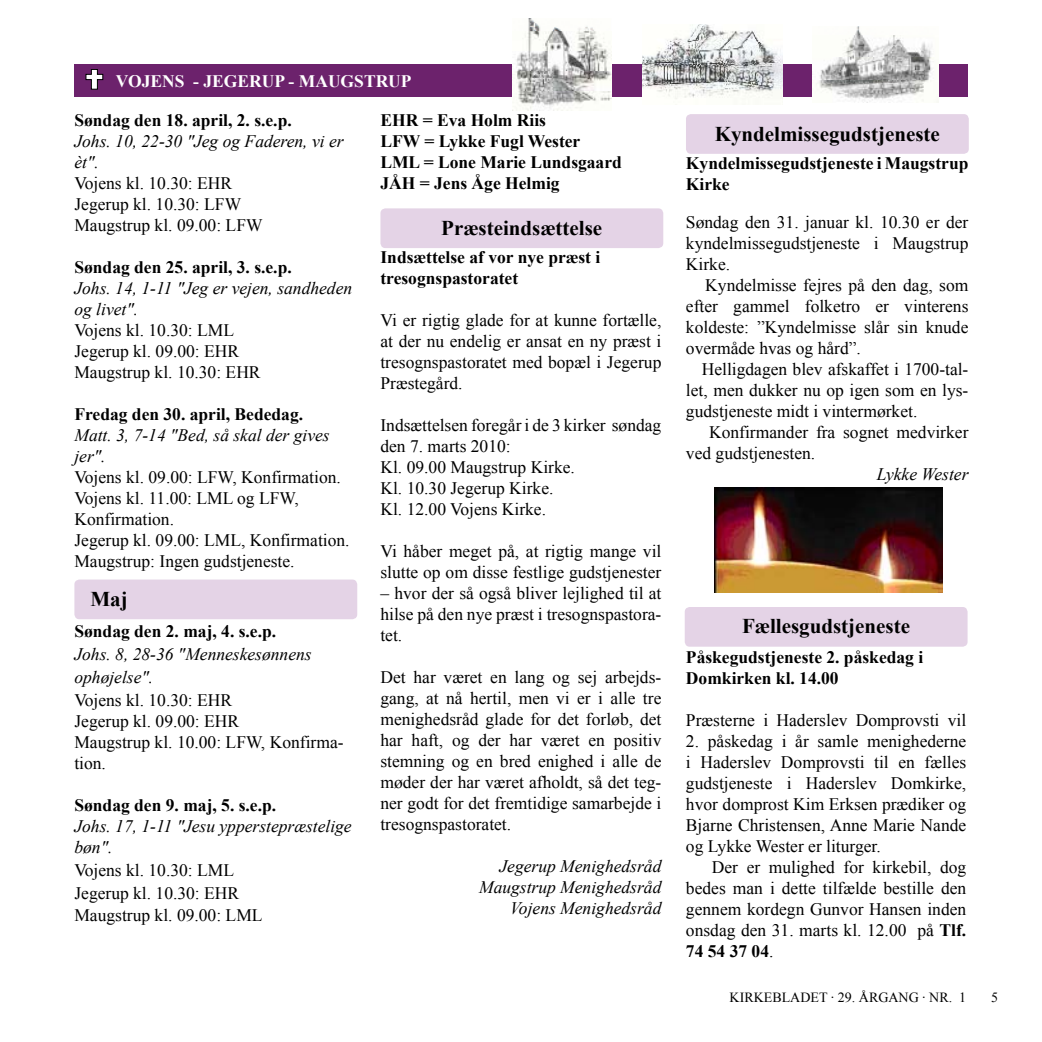
<style>
.page{position:relative;width:1042px;height:1042px;background:#fff}
.page>*{position:absolute;margin:0;border:0;box-sizing:border-box;transform-origin:0 0}
.t1{font:700 21px "Times New Roman";color:#000}
.t2{font:17.5px/21px "Times New Roman";color:#000}
.t3{font:700 17.5px/21px "Times New Roman";color:#000}
.t4{font:italic 17.5px/21px "Times New Roman";color:#000}
.t5{font:700 17.5px "Times New Roman";color:#fff}
.t6{font:14px "Times New Roman";color:#000}
.s1{font-weight:700}
</style>
<div class="page">
<div style="left:74px;top:64px;width:893px;height:33px;background:#6c226c"></div>
<svg style="left:86px;top:69px;width:17px;height:20px"></svg>
<img style="left:812px;top:26px;width:126px;height:76px">
<img style="left:643px;top:25px;width:139px;height:74px">
<img style="left:513px;top:18px;width:98px;height:93px">
<div style="left:74px;top:579px;width:283px;height:40px;background:#e4d3e6;border-radius:5px"></div>
<div style="left:685px;top:607px;width:282px;height:40px;background:#e4d3e6;border-radius:5px"></div>
<div style="left:380px;top:208px;width:283px;height:40px;background:#e4d3e6;border-radius:5px"></div>
<div style="left:686px;top:114px;width:283px;height:40px;background:#e4d3e6;border-radius:5px"></div>
<img style="left:714px;top:488px;width:228px;height:104px">
<p class="t5" style="left:116px;top:69px;width:297px">vojens - jegerup - Maugstrup</p>
<p class="t3" style="left:74px;top:109px;width:219px">Søndag den 18. april, 2. s.e.p.</p>
<p class="t4" style="left:74px;top:130px;width:271px">Johs. 10, 22-30 "Jeg og Faderen, vi er èt".</p>
<p class="t2" style="left:74px;top:172px;width:190px">Vojens kl. 10.30: EHR<br>Jegerup kl. 10.30: LFW<br>Maugstrup kl. 09.00: LFW</p>
<p class="t3" style="left:74px;top:256px;width:219px">Søndag den 25. april, 3. s.e.p.</p>
<p class="t4" style="left:74px;top:277px;width:279px">Johs. 14, 1-11 "Jeg er vejen, sandheden og livet".</p>
<p class="t2" style="left:74px;top:319px;width:188px">Vojens kl. 10.30: LML<br>Jegerup kl. 09.00: EHR<br>Maugstrup kl. 10.30: EHR</p>
<p class="t3" style="left:74px;top:403px;width:230px">Fredag den 30. april, Bededag.</p>
<p class="t4" style="left:74px;top:424px;width:257px">Matt. 3, 7-14 "Bed, så skal der gives jer".</p>
<p class="t2" style="left:74px;top:466px;width:277px">Vojens kl. 09.00: LFW, Konfirmation.<br>Vojens kl. 11.00: LML og LFW,<br>Konfirmation.<br>Jegerup kl. 09.00: LML, Konfirmation.<br>Maugstrup: Ingen gudstjeneste.</p>
<p class="t1" style="left:90px;top:584px;width:39px">Maj</p>
<p class="t3" style="left:74px;top:620px;width:203px">Søndag den 2. maj, 4. s.e.p.</p>
<p class="t4" style="left:74px;top:642px;width:239px;line-height:22.9px">Johs. 8, 28-36 "Menneskesønnens ophøjelse".</p>
<p class="t2" style="left:74px;top:689px;width:271px">Vojens kl. 10.30: EHR<br>Jegerup kl. 09.00: EHR<br>Maugstrup kl. 10.00: LFW, Konfirma&shy;tion.</p>
<p class="t3" style="left:74px;top:794px;width:203px">Søndag den 9. maj, 5. s.e.p.</p>
<p class="t4" style="left:74px;top:815px;width:279px">Johs. 17, 1-11 "Jesu ypperstepræstelige bøn".</p>
<p class="t2" style="left:74px;top:858px;width:190px;line-height:22.8px">Vojens kl. 10.30: LML<br>Jegerup kl. 10.30: EHR<br>Maugstrup kl. 09.00: LML</p>
<p class="t3" style="left:380px;top:109px;width:243px">EHR = Eva Holm Riis<br>LFW = Lykke Fugl Wester<br>LML = Lone Marie Lundsgaard<br>JÅH = Jens Åge Helmig</p>
<p class="t1" style="left:441px;top:213px;width:162px">Præsteindsættelse</p>
<p class="t3" style="left:380px;top:246px;width:221px">Indsættelse af vor nye præst i tresognspastoratet</p>
<p class="t2" style="left:380px;top:310px;width:282px;text-align:justify">Vi er rigtig glade for at kunne fortælle, at der nu endelig er ansat en ny præst i tresognspastoratet med bopæl i Jegerup Præstegård.</p>
<p class="t2" style="left:380px;top:415px;width:282px">Indsættelsen foregår i de 3 kirker søndag den 7. marts 2010:<br>Kl. 09.00 Maugstrup Kirke.<br>Kl. 10.30 Jegerup Kirke.<br>Kl. 12.00 Vojens Kirke.</p>
<p class="t2" style="left:380px;top:541px;width:282px">Vi håber meget på, at rigtig mange vil slutte op om disse festlige gudstjenester</p>
<p class="t2" style="left:380px;top:583px;width:282px;text-align:justify">– hvor der så også bliver lejlighed til at hilse på den nye præst i tresognspastora&shy;tet.</p>
<p class="t2" style="left:380px;top:667px;width:282px;text-align:justify">Det har været en lang og sej arbejds&shy;gang, at nå hertil, men vi er i alle tre menighedsråd glade for det forløb, det har haft, og der har været en positiv stemning og en bred enighed i alle de møder der har været afholdt, så det teg&shy;ner godt for det fremtidige samarbejde i tresognspastoratet.</p>
<p class="t4" style="left:479px;top:855px;width:184px;text-align:right">Jegerup Menighedsråd<br>Maugstrup Menighedsråd<br>Vojens Menighedsråd</p>
<p class="t1" style="left:714px;top:119px;width:227px">Kyndelmissegudstjeneste</p>
<p class="t3" style="left:686px;top:152px;width:284px">Kyndelmissegudstjeneste i Maugstrup<br>Kirke</p>
<p class="t2" style="left:686px;top:211px;width:284px;text-align:justify">Søndag den 31. januar kl. 10.30 er der kyndelmissegudstjeneste i Maugstrup Kirke.</p>
<p class="t2" style="left:686px;top:274px;width:284px;text-align:justify;text-indent:19px">Kyndelmisse fejres på den dag, som efter gammel folketro er vinterens koldeste: ”Kyndelmisse slår sin knude overmåde hvas og hård”.</p>
<p class="t2" style="left:686px;top:358px;width:284px;text-align:justify;text-indent:16px">Helligdagen blev afskaffet i 1700-tal&shy;let, men dukker nu op igen som en lys&shy;gudstjeneste midt i vintermørket.</p>
<p class="t2" style="left:686px;top:421px;width:284px;text-indent:23px">Konfirmander fra sognet medvirker ved gudstjenesten.</p>
<p class="t4" style="left:877px;top:463px;width:93px">Lykke Wester</p>
<p class="t1" style="left:742px;top:612px;width:169px">Fællesgudstjeneste</p>
<p class="t3" style="left:686px;top:646px;width:239px">Påskegudstjeneste 2. påskedag i<br>Domkirken kl. 14.00</p>
<p class="t2" style="left:686px;top:709px;width:282px">Præsterne i Haderslev Domprovsti vil</p>
<p class="t2" style="left:686px;top:730px;width:282px;text-align:justify">2. påskedag i år samle menighederne i Haderslev Domprovsti til en fælles gudstjeneste i Haderslev Domkirke, hvor domprost Kim Erksen prædiker og Bjarne Christensen, Anne Marie Nande og Lykke Wester er liturger.</p>
<p class="t2" style="left:686px;top:856px;width:282px;text-align:justify;text-indent:26px">Der er mulighed for kirkebil, dog bedes man i dette tilfælde bestille den gennem kordegn Gunvor Hansen inden onsdag den 31. marts kl. 12.00 på <span class="s1">Tlf.<br>74 54 37 04</span>.</p>
<p class="t6" style="left:729px;top:988px;width:238px">KIRKEBLADET · 29. Årgang · Nr. 1</p>
<p class="t6" style="left:991px;top:988px;width:8px">5</p>
</div>
